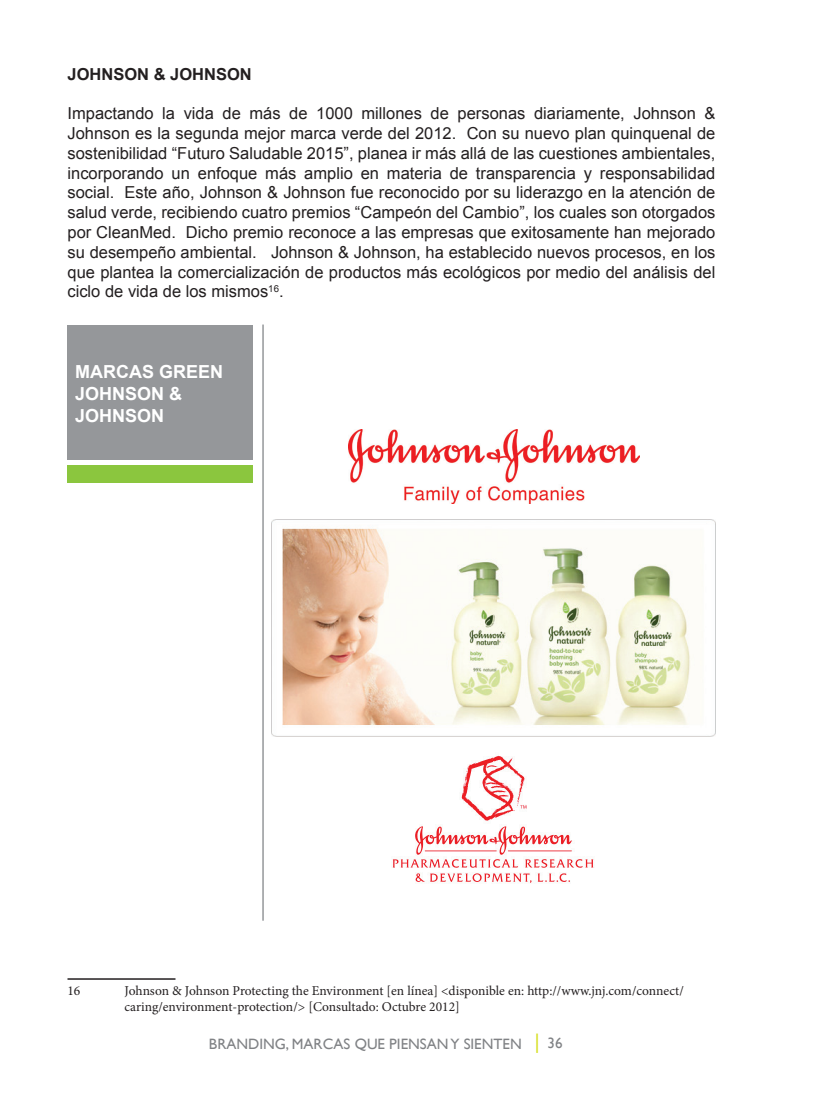
<style>
.page{position:relative;width:837px;height:1107px;background:#fff}
.page>*{position:absolute;margin:0;border:0;box-sizing:border-box;transform-origin:0 0}
.t1{font:700 18px/21.6px "Arial";color:#fff}
.t2{font:16.5px/19.8px "Arial";color:#231f20;text-align:justify}
.t3{font:700 16.5px "Arial";color:#231f20}
.t4{font:15px "Gill Sans";color:#808285}
.t5{font:13.5px/16.2px "Minion Pro";color:#231f20}
.s1{font-family:"Century Gothic";font-size:21px;color:#d6df21}
.s2{font-family:"Century Gothic";color:#fff}
</style>
<div class="page">
<hr style="left:68px;top:978px;width:108px;height:2px;background:#231f20">
<img style="left:348px;top:429px;width:291px;height:74px">
<img style="left:392px;top:755px;width:202px;height:128px">
<img style="left:272px;top:519px;width:444px;height:218px">
<div style="left:68px;top:325px;width:185px;height:134px;background:#95979a"></div>
<div style="left:68px;top:466px;width:185px;height:17px;background:#8bc63e"></div>
<hr style="left:262px;top:325px;width:2px;height:596px;background:#95979a">
<p class="t3" style="left:68px;top:63px;width:186px">JOHNSON &amp; JOHNSON</p>
<p class="t2" style="left:68px;top:104px;width:649px">Impactando la vida de más de 1000 millones de personas diariamente, Johnson &amp; Johnson es la segunda mejor marca verde del 2012. Con su nuevo plan quinquenal de sostenibilidad “Futuro Saludable 2015”, planea ir más allá de las cuestiones ambientales, incorporando un enfoque más amplio en materia de transparencia y responsabilidad social. Este año, Johnson &amp; Johnson fue reconocido por su liderazgo en la atención de salud verde, recibiendo cuatro premios “Campeón del Cambio”, los cuales son otorgados por CleanMed. Dicho premio reconoce a las empresas que exitosamente han mejorado su desempeño ambiental. Johnson &amp; Johnson, ha establecido nuevos procesos, en los que plantea la comercialización de productos más ecológicos por medio del análisis del ciclo de vida de los mismos<sup>16</sup>.</p>
<p class="t1" style="left:75px;top:362px;width:149px">MARCAS GREEN<br>JOHNSON &amp;<br>JOHNSON</p>
<p class="t5" style="left:68px;top:983px;width:14px">16</p>
<p class="t5" style="left:125px;top:983px;width:561px">Johnson &amp; Johnson Protecting the Environment [en línea] &lt;disponible en: http://www.jnj.com/connect/ caring/environment-protection/&gt; [Consultado: Octubre 2012]</p>
<p class="t4" style="left:209px;top:1035px;width:367px">BRANDING, MARCAS QUE PIENSAN Y SIENTEN <span class="s1">|</span> 36 <span class="s2">X</span></p>
</div>
